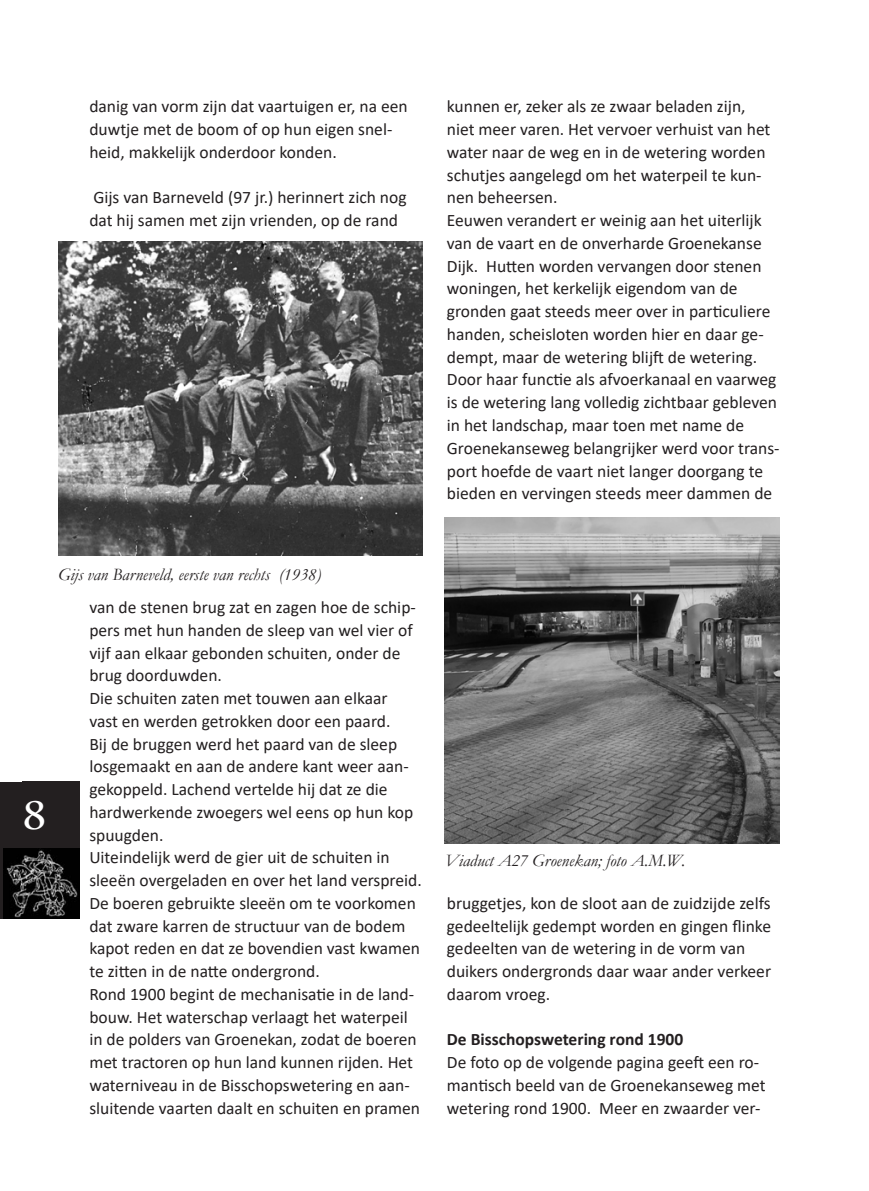
<style>
.page{position:relative;width:869px;height:1191px;background:#fff}
.page>*{position:absolute;margin:0;border:0;box-sizing:border-box;transform-origin:0 0}
.t1{font:700 39.38px "Charlemagne Std";color:#fff}
.t2{font:17.5px/22.8px "Calibri";color:#231f20}
.t3{font:italic 17.5px "Garamond";color:#231f20}
.t4{font:700 17.5px "Calibri";color:#231f20}
</style>
<div class="page">
<div style="left:0;top:781px;width:29px;height:137px;background:#231f20"></div>
<div style="left:22px;top:781px;width:57px;height:84px;background:#231f20"></div>
<img style="left:4px;top:848px;width:75px;height:70px">
<img style="left:58px;top:242px;width:364px;height:314px">
<img style="left:444px;top:517px;width:335px;height:326px">
<p class="t2" style="left:89px;top:95px;width:319px">danig van vorm zijn dat vaartuigen er, na een duwtje met de boom of op hun eigen snel&shy;heid, makkelijk onderdoor konden.</p>
<p class="t2" style="left:89px;top:186px;width:318px">Gijs van Barneveld (97 jr.) herinnert zich nog dat hij samen met zijn vrienden, op de rand</p>
<p class="t2" style="left:446px;top:95px;width:325px">kunnen er, zeker als ze zwaar beladen zijn, niet meer varen. Het vervoer verhuist van het water naar de weg en in de wetering worden schutjes aangelegd om het waterpeil te kun&shy;nen beheersen.</p>
<p class="t2" style="left:446px;top:208px;width:334px">Eeuwen verandert er weinig aan het uiterlijk van de vaart en de onverharde Groenekanse Dijk. Hutten worden vervangen door stenen woningen, het kerkelijk eigendom van de gronden gaat steeds meer over in particuliere handen, scheisloten worden hier en daar ge&shy;dempt, maar de wetering blijft de wetering.<br>Door haar functie als afvoerkanaal en vaarweg is de wetering lang volledig zichtbaar gebleven in het landschap, maar toen met name de Groenekanseweg belangrijker werd voor trans&shy;port hoefde de vaart niet langer doorgang te bieden en vervingen steeds meer dammen de</p>
<h1 class="t1" style="left:22px;top:792px;width:26px">8</h1>
<p class="t3" style="left:58px;top:562px;width:264px">Gijs van Barneveld, eerste van rechts (1938)</p>
<p class="t2" style="left:89px;top:595px;width:328px">van de stenen brug zat en zagen hoe de schip&shy;pers met hun handen de sleep van wel vier of vijf aan elkaar gebonden schuiten, onder de brug doorduwden.</p>
<p class="t2" style="left:89px;top:686px;width:325px">Die schuiten zaten met touwen aan elkaar vast en werden getrokken door een paard.<br>Bij de bruggen werd het paard van de sleep losgemaakt en aan de andere kant weer aan&shy;gekoppeld. Lachend vertelde hij dat ze die hardwerkende zwoegers wel eens op hun kop spuugden.</p>
<p class="t2" style="left:89px;top:845px;width:334px">Uiteindelijk werd de gier uit de schuiten in sleeën overgeladen en over het land verspreid.<br>De boeren gebruikte sleeën om te voorkomen dat zware karren de structuur van de bodem kapot reden en dat ze bovendien vast kwamen te zitten in de natte ondergrond.</p>
<p class="t2" style="left:89px;top:982px;width:332px">Rond 1900 begint de mechanisatie in de land&shy;bouw. Het waterschap verlaagt het waterpeil in de polders van Groenekan, zodat de boeren met tractoren op hun land kunnen rijden. Het waterniveau in de Bisschopswetering en aan&shy;sluitende vaarten daalt en schuiten en pramen</p>
<p class="t3" style="left:444px;top:848px;width:242px">Viaduct A27 Groenekan; foto A.M.W.</p>
<p class="t2" style="left:446px;top:891px;width:325px">bruggetjes, kon de sloot aan de zuidzijde zelfs gedeeltelijk gedempt worden en gingen flinke gedeelten van de wetering in de vorm van duikers ondergronds daar waar ander verkeer daarom vroeg.</p>
<p class="t4" style="left:446px;top:1027px;width:238px">De Bisschopswetering rond 1900</p>
<p class="t2" style="left:446px;top:1050px;width:320px">De foto op de volgende pagina geeft een ro&shy;mantisch beeld van de Groenekanseweg met wetering rond 1900. Meer en zwaarder ver-</p>
</div>
